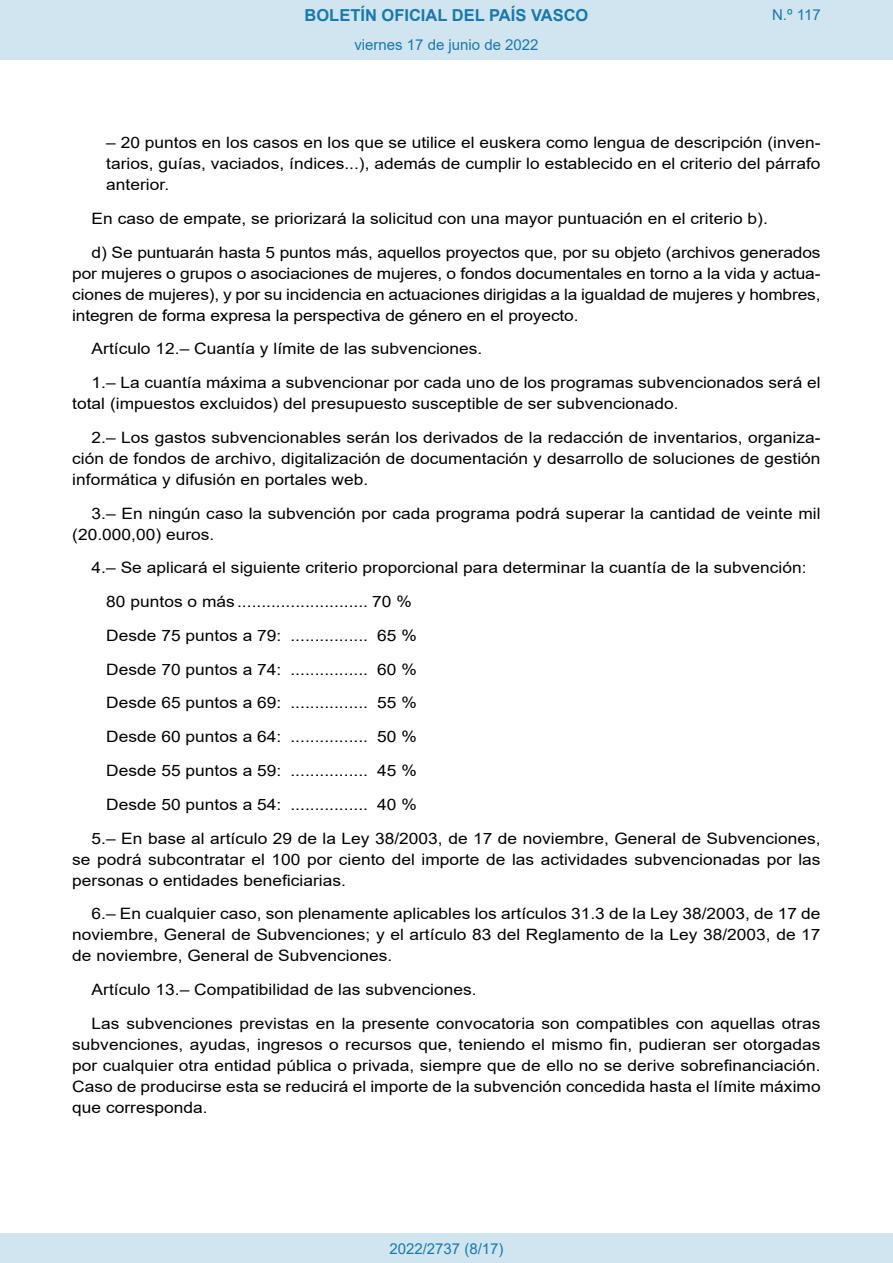
<style>
.page{position:relative;width:893px;height:1263px;background:#fff}
.page>*{position:absolute;margin:0;border:0;box-sizing:border-box;transform-origin:0 0}
.t1{font:700 16.5px "Arial";color:#1879ad}
.BOPVDetalle{font:15.6px/21px "Arial";color:#000;text-align:justify;scale:1.11 1}
.BOPVDetalle1{font:15.6px/21px "Arial";color:#000;text-align:justify;scale:1.11 1}
.Paginacion_Centro{font:15px "Arial";color:#1879ad}
</style>
<div class="page">
<div style="left:0;top:0;width:893px;height:60px;background:#d0e5f0"></div>
<div style="left:0;top:1233px;width:893px;height:30px;background:#d0e5f0"></div>
<p class="t1" style="left:305px;top:3px;width:285px">BOLETÍN OFICIAL DEL PAÍS VASCO</p>
<p class="Paginacion_Centro" style="left:354px;top:35px;width:186px">viernes 17 de junio de 2022</p>
<p class="Paginacion_Centro" style="left:772px;top:5px;width:50px">N.º 117</p>
<p class="BOPVDetalle1" style="left:106px;top:132px;width:645px">– 20 puntos en los casos en los que se utilice el euskera como lengua de descripción (inven&shy;tarios, guías, vaciados, índices...), además de cumplir lo establecido en el criterio del párrafo anterior.</p>
<p class="BOPVDetalle" style="left:92px;top:208px;width:611px">En caso de empate, se priorizará la solicitud con una mayor puntuación en el criterio b).</p>
<p class="BOPVDetalle" style="left:72px;top:242px;width:676px;text-indent:19px">d) Se puntuarán hasta 5 puntos más, aquellos proyectos que, por su objeto (archivos generados por mujeres o grupos o asociaciones de mujeres, o fondos documentales en torno a la vida y actua&shy;ciones de mujeres), y por su incidencia en actuaciones dirigidas a la igualdad de mujeres y hombres, integren de forma expresa la perspectiva de género en el proyecto.</p>
<p class="BOPVDetalle" style="left:92px;top:338px;width:354px">Artículo 12.– Cuantía y límite de las subvenciones.</p>
<p class="BOPVDetalle" style="left:72px;top:372px;width:676px;text-indent:19px">1.– La cuantía máxima a subvencionar por cada uno de los programas subvencionados será el total (impuestos excluidos) del presupuesto susceptible de ser subvencionado.</p>
<p class="BOPVDetalle" style="left:72px;top:427px;width:676px;text-indent:19px">2.– Los gastos subvencionables serán los derivados de la redacción de inventarios, organiza&shy;ción de fondos de archivo, digitalización de documentación y desarrollo de soluciones de gestión informática y difusión en portales web.</p>
<p class="BOPVDetalle" style="left:72px;top:503px;width:676px;text-indent:19px">3.– En ningún caso la subvención por cada programa podrá superar la cantidad de veinte mil (20.000,00) euros.</p>
<p class="BOPVDetalle" style="left:92px;top:557px;width:646px">4.– Se aplicará el siguiente criterio proporcional para determinar la cuantía de la subvención:</p>
<p class="BOPVDetalle1" style="left:106px;top:591px;width:277px">80 puntos o más ........................... 70 %</p>
<p class="BOPVDetalle1" style="left:106px;top:625px;width:281px">Desde 75 puntos a 79: ................ 65 %</p>
<p class="BOPVDetalle1" style="left:106px;top:659px;width:281px">Desde 70 puntos a 74: ................ 60 %</p>
<p class="BOPVDetalle1" style="left:106px;top:692px;width:281px">Desde 65 puntos a 69: ................ 55 %</p>
<p class="BOPVDetalle1" style="left:106px;top:726px;width:281px">Desde 60 puntos a 64: ................ 50 %</p>
<p class="BOPVDetalle1" style="left:106px;top:760px;width:281px">Desde 55 puntos a 59: ................ 45 %</p>
<p class="BOPVDetalle1" style="left:106px;top:794px;width:281px">Desde 50 puntos a 54: ................ 40 %</p>
<p class="BOPVDetalle" style="left:72px;top:827px;width:676px;text-indent:19px">5.– En base al artículo 29 de la Ley 38/2003, de 17 de noviembre, General de Subvenciones, se podrá subcontratar el 100 por ciento del importe de las actividades subvencionadas por las personas o entidades beneficiarias.</p>
<p class="BOPVDetalle" style="left:72px;top:903px;width:676px;text-indent:19px">6.– En cualquier caso, son plenamente aplicables los artículos 31.3 de la Ley 38/2003, de 17 de noviembre, General de Subvenciones; y el artículo 83 del Reglamento de la Ley 38/2003, de 17 de noviembre, General de Subvenciones.</p>
<p class="BOPVDetalle" style="left:92px;top:979px;width:348px">Artículo 13.– Compatibilidad de las subvenciones.</p>
<p class="BOPVDetalle" style="left:72px;top:1013px;width:676px;text-indent:19px">Las subvenciones previstas en la presente convocatoria son compatibles con aquellas otras subvenciones, ayudas, ingresos o recursos que, teniendo el mismo fin, pudieran ser otorgadas por cualquier otra entidad pública o privada, siempre que de ello no se derive sobrefinanciación.<br>Caso de producirse esta se reducirá el importe de la subvención concedida hasta el límite máximo que corresponda.</p>
<p class="Paginacion_Centro" style="left:389px;top:1238px;width:116px">2022/2737 (8/17)</p>
</div>
